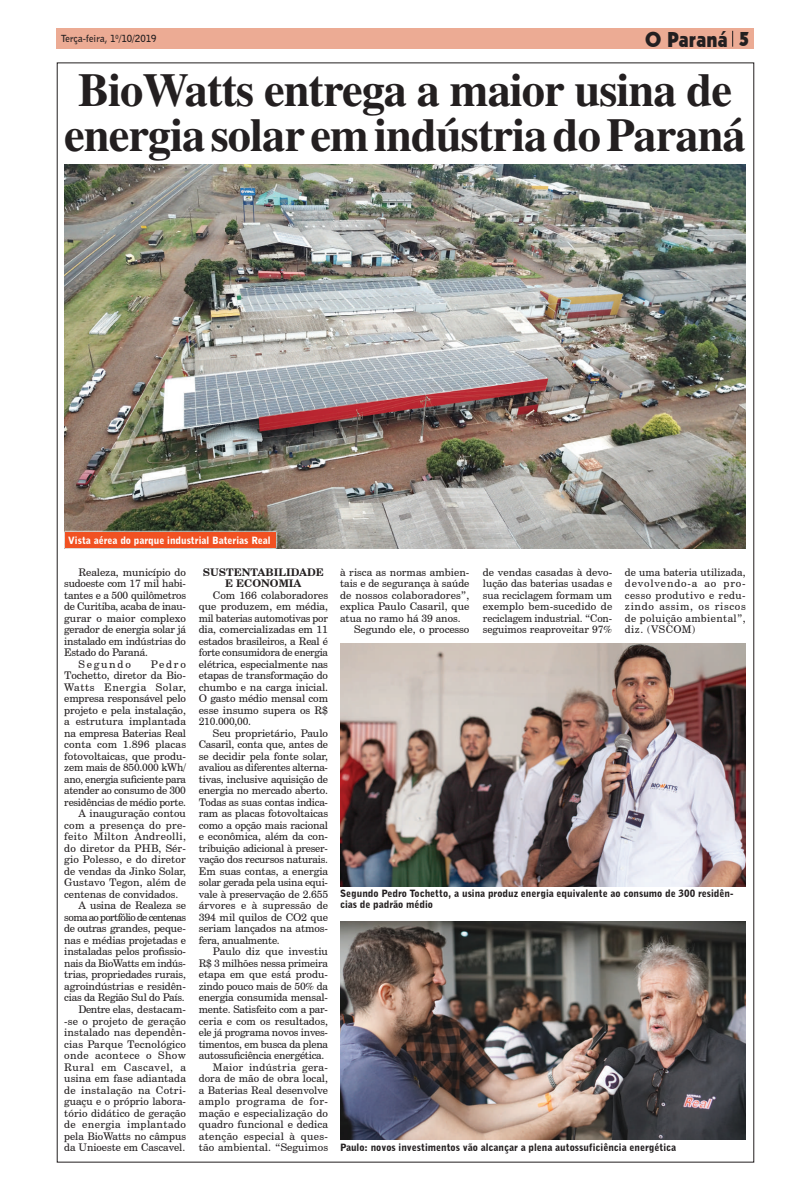
<style>
.page{position:relative;width:811px;height:1191px;background:#fff}
.page>*{position:absolute;margin:0;border:0;box-sizing:border-box;transform-origin:0 0}
.t1{font:700 47px/45px "Times";letter-spacing:-.02em;color:#231f20}
.t2{font:20.8px "Geometric 231 BT Heavy C";color:#231f20}
.t3{font:10.5px/11.5px "Century Schoolbook BT";color:#231f20;text-align:justify}
.t4{font:10.5px "Century Schoolbook BT";letter-spacing:-.02em;color:#231f20}
.t5{font:10.5px "Century Schoolbook BT";letter-spacing:-.025em;color:#231f20}
.t6{font:10.5px "Century Schoolbook BT";letter-spacing:.035em;color:#231f20}
.t7{font:10.5px "Century Schoolbook BT";letter-spacing:.03em;color:#231f20}
.t8{font:10.5px "Century Schoolbook BT";letter-spacing:-.06em;color:#231f20}
.t9{font:700 10.5px/11.5px "Century Schoolbook BT";color:#231f20;text-align:center}
.t10{font:10.5px "Century Schoolbook BT";letter-spacing:.025em;color:#231f20}
.t11{font:10.5px "Century Schoolbook BT";letter-spacing:.055em;color:#231f20}
.t12{font:10.5px "Century Schoolbook BT";letter-spacing:.02em;color:#231f20}
.t13{font:10.5px "Century Schoolbook BT";letter-spacing:.04em;color:#231f20}
.t14{font:10.5px "Century Schoolbook BT";letter-spacing:.05em;color:#231f20}
.t15{font:10.5px "Century Schoolbook BT";letter-spacing:.165em;color:#231f20}
.t16{font:900 10px/11px "Bell Gothic BT";color:#231f20}
.t17{font:900 10px "Bell Gothic BT";color:#fff}
.t18{font:700 9.7px "Bell Gothic BT";color:#231f20}
</style>
<div class="page">
<div style="left:57px;top:28px;width:697px;height:21px;background:#ecab94"></div>
<svg style="left:732px;top:31px;width:1px;height:16px"></svg>
<img style="left:64px;top:165px;width:682px;height:383px">
<img style="left:340px;top:643px;width:405px;height:243px">
<img style="left:341px;top:921px;width:404px;height:218px">
<div style="left:63px;top:530px;width:215px;height:21px;background:linear-gradient(to right,#d6d2cd,#c6cbc8)"></div>
<div style="left:65px;top:532px;width:211px;height:16px;background:#f15122"></div>
<p class="t18" style="left:61px;top:32px;width:97px">Terça-feira, 1<sup>0</sup>/10/2019</p>
<h2 class="t2" style="left:645px;top:27px;width:106px">O Paraná 5</h2>
<h1 class="t1" style="left:64px;top:66px;width:683px">BioWatts entrega a maior usina de energia solar em indústria do Paraná</h1>
<p class="t17" style="left:68px;top:534px;width:204px">Vista aérea do parque industrial Baterias Real</p>
<p class="t3" style="left:78px;top:566px;width:109px">Realeza, município do</p>
<p class="t4" style="left:64px;top:576px;width:123px">sudoeste com 17 mil habi-</p>
<p class="t4" style="left:64px;top:588px;width:123px">tantes e a 500 quilômetros</p>
<p class="t4" style="left:64px;top:599px;width:123px">de Curitiba, acaba de inau-</p>
<p class="t3" style="left:64px;top:612px;width:123px">gurar o maior complexo</p>
<p class="t4" style="left:64px;top:622px;width:123px">gerador de energia solar já</p>
<p class="t4" style="left:64px;top:634px;width:123px">instalado em indústrias do</p>
<p class="t4" style="left:64px;top:645px;width:85px">Estado do Paraná.</p>
<p class="t15" style="left:78px;top:657px;width:54px">Segundo</p>
<p class="t3" style="left:151px;top:658px;width:37px">Pedro</p>
<p class="t3" style="left:64px;top:669px;width:123px">Tochetto, diretor da Bio-</p>
<p class="t11" style="left:64px;top:680px;width:123px">Watts Energia Solar,</p>
<p class="t3" style="left:64px;top:692px;width:123px">empresa responsável pelo</p>
<p class="t3" style="left:64px;top:704px;width:123px">projeto e pela instalação,</p>
<p class="t3" style="left:64px;top:715px;width:123px">a estrutura implantada</p>
<p class="t3" style="left:64px;top:727px;width:123px">na empresa Baterias Real</p>
<p class="t3" style="left:64px;top:738px;width:123px">conta com 1.896 placas</p>
<p class="t3" style="left:64px;top:750px;width:123px">fotovoltaicas, que produ-</p>
<p class="t4" style="left:64px;top:760px;width:123px">zem mais de 850.000 kWh/</p>
<p class="t5" style="left:64px;top:772px;width:123px">ano, energia suficiente para</p>
<p class="t5" style="left:64px;top:783px;width:123px">atender ao consumo de 300</p>
<p class="t4" style="left:64px;top:795px;width:123px">residências de médio porte.</p>
<p class="t3" style="left:78px;top:807px;width:109px">A inauguração contou</p>
<p class="t12" style="left:64px;top:818px;width:123px">com a presença do pre-</p>
<p class="t6" style="left:64px;top:829px;width:123px">feito Milton Andreolli,</p>
<p class="t3" style="left:64px;top:842px;width:123px">do diretor da PHB, Sér-</p>
<p class="t3" style="left:64px;top:853px;width:123px">gio Polesso, e do diretor</p>
<p class="t3" style="left:64px;top:865px;width:123px">de vendas da Jinko Solar,</p>
<p class="t3" style="left:64px;top:876px;width:123px">Gustavo Tegon, além de</p>
<p class="t3" style="left:64px;top:888px;width:115px">centenas de convidados.</p>
<p class="t4" style="left:78px;top:898px;width:109px">A usina de Realeza se</p>
<p class="t8" style="left:64px;top:910px;width:123px">soma ao portfólio de centenas</p>
<p class="t3" style="left:64px;top:922px;width:123px">de outras grandes, peque-</p>
<p class="t3" style="left:64px;top:934px;width:123px">nas e médias projetadas e</p>
<p class="t3" style="left:64px;top:945px;width:123px">instaladas pelos profissio-</p>
<p class="t5" style="left:64px;top:956px;width:123px">nais da BioWatts em indús-</p>
<p class="t3" style="left:64px;top:968px;width:123px">trias, propriedades rurais,</p>
<p class="t3" style="left:64px;top:980px;width:123px">agroindústrias e residên-</p>
<p class="t4" style="left:64px;top:990px;width:122px">cias da Região Sul do País.</p>
<p class="t3" style="left:78px;top:1003px;width:109px">Dentre elas, destacam-</p>
<p class="t3" style="left:64px;top:1014px;width:123px">-se o projeto de geração</p>
<p class="t3" style="left:64px;top:1026px;width:123px">instalado nas dependên-</p>
<p class="t3" style="left:64px;top:1037px;width:123px">cias Parque Tecnológico</p>
<p class="t13" style="left:64px;top:1048px;width:123px">onde acontece o Show</p>
<p class="t14" style="left:64px;top:1059px;width:123px">Rural em Cascavel, a</p>
<p class="t3" style="left:64px;top:1072px;width:123px">usina em fase adiantada</p>
<p class="t10" style="left:64px;top:1082px;width:123px">de instalação na Cotri-</p>
<p class="t3" style="left:64px;top:1095px;width:123px">guaçu e o próprio labora-</p>
<p class="t3" style="left:64px;top:1106px;width:123px">tório didático de geração</p>
<p class="t6" style="left:64px;top:1117px;width:123px">de energia implantado</p>
<p class="t3" style="left:64px;top:1129px;width:123px">pela BioWatts no câmpus</p>
<p class="t3" style="left:64px;top:1141px;width:123px">da Unioeste em Cascavel.</p>
<p class="t9" style="left:203px;top:566px;width:122px">SUSTENTABILIDADE<br>E ECONOMIA</p>
<p class="t3" style="left:199px;top:589px;width:131px;text-indent:14px">Com 166 colaboradores que produzem, em média, mil baterias automotivas por dia, comercializadas em 11 estados brasileiros, a Real é forte consumidora de energia elétrica, especialmente nas etapas de transformação do chumbo e na carga inicial.<br>O gasto médio mensal com esse insumo supera os R$ 210.000,00.</p>
<p class="t3" style="left:199px;top:727px;width:131px;text-indent:14px">Seu proprietário, Paulo Casaril, conta que, antes de se decidir pela fonte solar, avaliou as diferentes alterna&shy;tivas, inclusive aquisição de energia no mercado aberto.<br>Todas as suas contas indica&shy;ram as placas fotovoltaicas como a opção mais racional e econômica, além da con&shy;tribuição adicional à preser&shy;vação dos recursos naturais.<br>Em suas contas, a energia solar gerada pela usina equi&shy;vale à preservação de 2.655 árvores e à supressão de 394 mil quilos de CO2 que seriam lançados na atmos&shy;fera, anualmente.</p>
<p class="t3" style="left:213px;top:945px;width:117px">Paulo diz que investiu</p>
<p class="t4" style="left:199px;top:956px;width:131px">R$ 3 milhões nessa primeira</p>
<p class="t3" style="left:199px;top:968px;width:131px">etapa em que está produ-</p>
<p class="t4" style="left:199px;top:979px;width:131px">zindo pouco mais de 50% da</p>
<p class="t3" style="left:199px;top:991px;width:131px">energia consumida mensal-</p>
<p class="t4" style="left:199px;top:1002px;width:131px">mente. Satisfeito com a par-</p>
<p class="t3" style="left:199px;top:1014px;width:131px">ceria e com os resultados,</p>
<p class="t4" style="left:199px;top:1025px;width:131px">ele já programa novos inves-</p>
<p class="t4" style="left:199px;top:1036px;width:131px">timentos, em busca da plena</p>
<p class="t4" style="left:199px;top:1048px;width:127px">autossuficiência energética.</p>
<p class="t7" style="left:213px;top:1059px;width:117px">Maior indústria gera-</p>
<p class="t3" style="left:199px;top:1072px;width:131px">dora de mão de obra local,</p>
<p class="t3" style="left:199px;top:1083px;width:131px">a Baterias Real desenvolve</p>
<p class="t6" style="left:199px;top:1094px;width:131px">amplo programa de for-</p>
<p class="t3" style="left:199px;top:1106px;width:131px">mação e especialização do</p>
<p class="t3" style="left:199px;top:1118px;width:131px">quadro funcional e dedica</p>
<p class="t7" style="left:199px;top:1128px;width:131px">atenção especial à ques-</p>
<p class="t3" style="left:199px;top:1141px;width:131px">tão ambiental. “Seguimos</p>
<p class="t3" style="left:340px;top:566px;width:131px">à risca as normas ambien-</p>
<p class="t3" style="left:340px;top:577px;width:131px">tais e de segurança à saúde</p>
<p class="t3" style="left:340px;top:589px;width:131px">de nossos colaboradores”,</p>
<p class="t3" style="left:340px;top:600px;width:131px">explica Paulo Casaril, que</p>
<p class="t3" style="left:340px;top:612px;width:122px">atua no ramo há 39 anos.</p>
<p class="t3" style="left:354px;top:623px;width:117px">Segundo ele, o processo</p>
<p class="t3" style="left:483px;top:566px;width:131px">de vendas casadas à devo&shy;lução das baterias usadas e sua reciclagem formam um exemplo bem-sucedido de reciclagem industrial. “Con&shy;seguimos reaproveitar 97%</p>
<p class="t3" style="left:625px;top:566px;width:122px">de uma bateria utilizada, devolvendo-a ao pro&shy;cesso produtivo e redu&shy;zindo assim, os riscos de poluição ambiental”, diz. (VSCOM)</p>
<p class="t16" style="left:340px;top:887px;width:395px">Segundo Pedro Tochetto, a usina produz energia equivalente ao consumo de 300 residên&shy;cias de padrão médio</p>
<p class="t16" style="left:340px;top:1141px;width:337px">Paulo: novos investimentos vão alcançar a plena autossuficiência energética</p>
</div>
